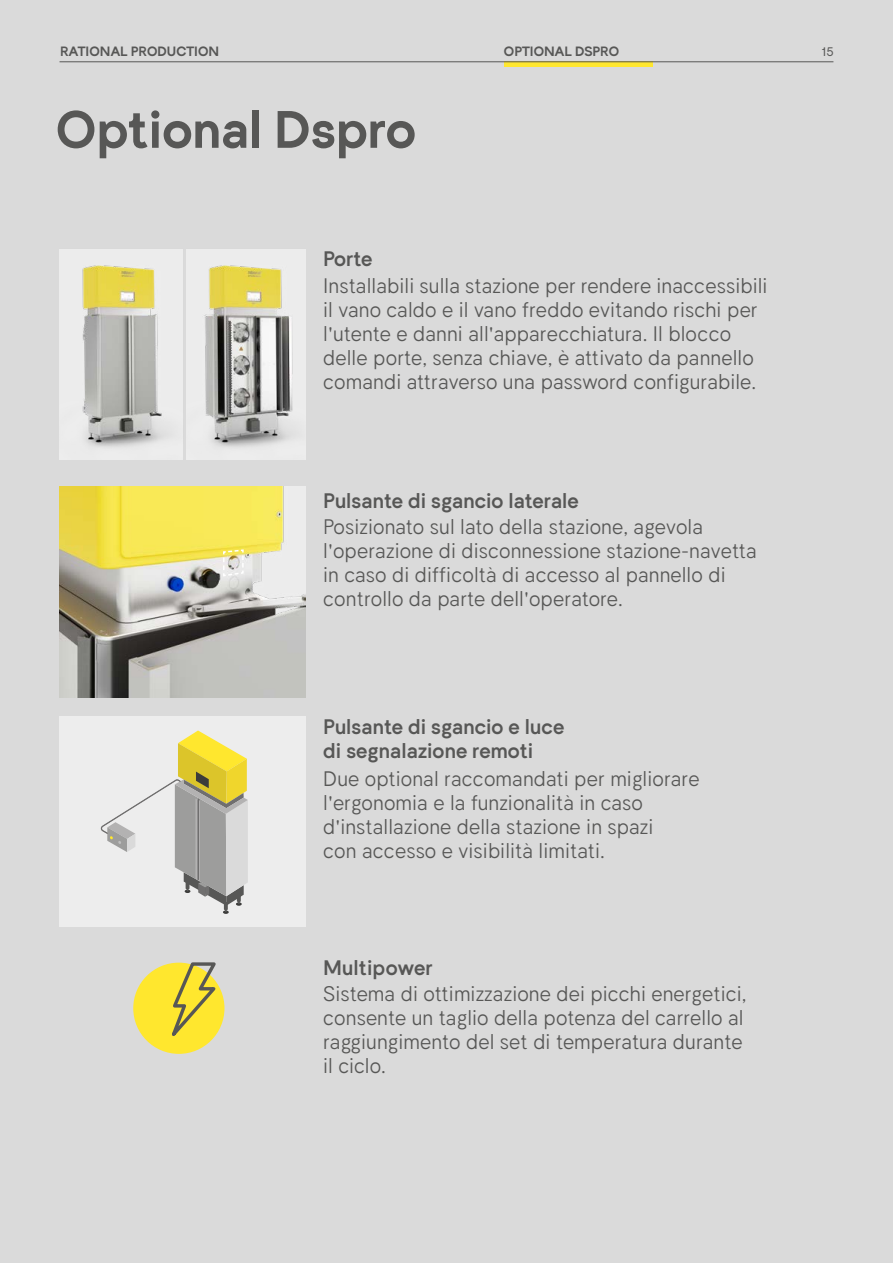
<style>
.page{position:relative;width:893px;height:1263px;background:#dadada}
.page>*{position:absolute;margin:0;border:0;box-sizing:border-box;transform-origin:0 0}
.t1{font:700 52.5px "Bandeins Sans";color:#575756}
.t2{font:300 21px/24px "Bandeins Sans";letter-spacing:.005em;color:#575756}
.t3{font:600 21px/24px "Bandeins Sans";letter-spacing:.005em;color:#575756}
.t4{font:700 13.5px "Bandeins Sans";letter-spacing:.005em;color:#575756}
.t5{font:13.5px "Bandeins Sans";color:#575756}
</style>
<div class="page">
<img style="left:60px;top:487px;width:246px;height:210px">
<div style="left:504px;top:62px;width:149px;height:5px;background:#ffe72e"></div>
<hr style="left:60px;top:62px;width:773px;height:1px;background:#575756">
<svg style="left:222px;top:549px;width:22px;height:28px"></svg>
<img style="left:60px;top:249px;width:123px;height:210px">
<img style="left:186px;top:249px;width:120px;height:210px">
<div style="left:60px;top:716px;width:246px;height:211px;background:#ededed"></div>
<svg style="left:101px;top:730px;width:147px;height:184px"></svg>
<div style="left:133px;top:963px;width:91px;height:91px;background:#ffe72e;border-radius:50%"></div>
<svg style="left:165px;top:962px;width:56px;height:89px"></svg>
<p class="t4" style="left:60px;top:43px;width:161px">RATIONAL PRODUCTION</p>
<p class="t5" style="left:822px;top:43px;width:13px">15</p>
<p class="t4" style="left:504px;top:43px;width:117px">OPTIONAL DSPRO</p>
<h1 class="t1" style="left:56px;top:95px;width:362px">Optional Dspro</h1>
<p class="t3" style="left:323px;top:246px;width:51px">Porte</p>
<p class="t2" style="left:323px;top:272px;width:446px">Installabili sulla stazione per rendere inaccessibili il vano caldo e il vano freddo evitando rischi per l'utente e danni all'apparecchiatura. Il blocco delle porte, senza chiave, è attivato da pannello comandi attraverso una password configurabile.</p>
<p class="t3" style="left:323px;top:488px;width:257px">Pulsante di sgancio laterale</p>
<p class="t2" style="left:323px;top:514px;width:435px">Posizionato sul lato della stazione, agevola l'operazione di disconnessione stazione-navetta in caso di difficoltà di accesso al pannello di controllo da parte dell'operatore.</p>
<p class="t3" style="left:323px;top:713px;width:243px">Pulsante di sgancio e luce di segnalazione remoti</p>
<p class="t2" style="left:323px;top:766px;width:378px">Due optional raccomandati per migliorare l'ergonomia e la funzionalità in caso d'installazione della stazione in spazi<br>con accesso e visibilità limitati.</p>
<p class="t3" style="left:323px;top:955px;width:111px">Multipower</p>
<p class="t2" style="left:323px;top:981px;width:425px">Sistema di ottimizzazione dei picchi energetici, consente un taglio della potenza del carrello al raggiungimento del set di temperatura durante il ciclo.</p>
</div>
